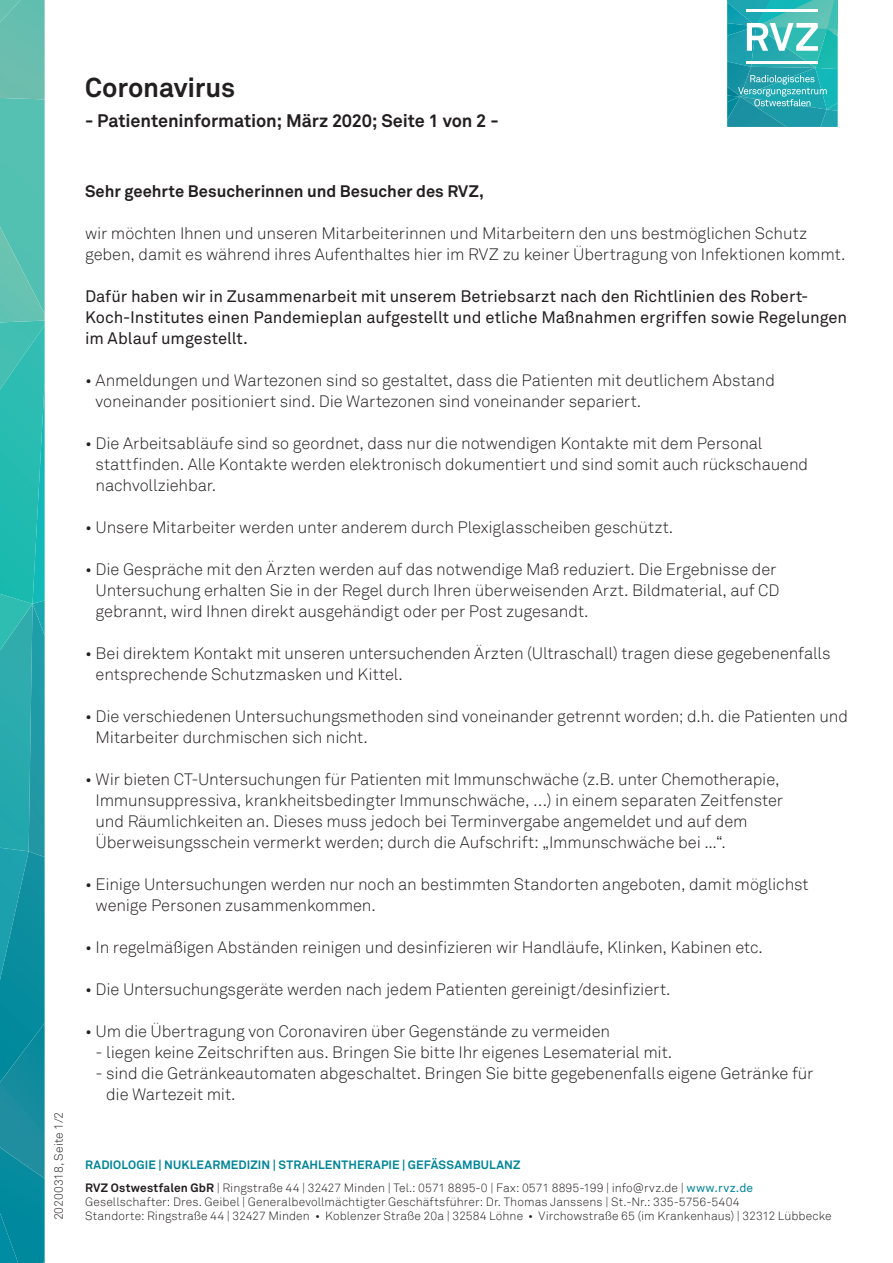
<style>
.page{position:relative;width:893px;height:1263px;background:#fff}
.page>*{position:absolute;margin:0;border:0;box-sizing:border-box;transform-origin:0 0}
.t1{font:700 27px "Akkurat";letter-spacing:-.005em;color:#231f20}
.t2{font:700 18px "Akkurat";letter-spacing:-.005em;color:#231f20}
.t3{font:300 16.5px/21px "Akkurat";letter-spacing:-.005em;color:#231f20}
.t4{font:16.5px/21px "Akkurat";color:#231f20}
.t5{font:700 16.5px "Akkurat";color:#231f20}
.t6{font:300 12px "Akkurat";letter-spacing:.01em;color:#231f20}
.t7{font:700 12px "Akkurat";letter-spacing:.01em;color:#008599}
.s1{font-weight:700}
.s2{font-weight:400;color:#008599}
</style>
<div class="page">
<svg style="left:0;top:0;width:45px;height:1263px;background:#2eaaab"></svg>
<svg style="left:727px;top:0;width:111px;height:127px;background:#3cb1b7"></svg>
<hr style="left:747px;top:61px;width:71px;height:3px;background:#fff">
<hr style="left:746px;top:9px;width:71px;height:3px;background:#fff">
<p class="t1" style="left:85px;top:70px;width:152px">Coronavirus</p>
<p class="t2" style="left:85px;top:109px;width:415px">- Patienteninformation; März 2020; Seite 1 von 2 -</p>
<p class="t6" style="left:51px;top:1220px;width:110px;rotate:-90deg">20200318, Seite 1/2</p>
<p class="t5" style="left:85px;top:181px;width:401px">Sehr geehrte Besucherinnen und Besucher des RVZ,</p>
<p class="t3" style="left:85px;top:223px;width:762px">wir möchten Ihnen und unseren Mitarbeiterinnen und Mitarbeitern den uns bestmöglichen Schutz geben, damit es während ihres Aufenthaltes hier im RVZ zu keiner Übertragung von Infektionen kommt.</p>
<p class="t4" style="left:85px;top:286px;width:764px">Dafür haben wir in Zusammenarbeit mit unserem Betriebsarzt nach den Richtlinien des Robert-<br>Koch-Institutes einen Pandemieplan aufgestellt und etliche Maßnahmen ergriffen sowie Regelungen im Ablauf umgestellt.</p>
<p class="t3" style="left:96px;top:370px;width:681px;text-indent:-11px">• Anmeldungen und Wartezonen sind so gestaltet, dass die Patienten mit deutlichem Abstand voneinander positioniert sind. Die Wartezonen sind voneinander separiert.</p>
<p class="t3" style="left:96px;top:433px;width:714px;text-indent:-11px">• Die Arbeitsabläufe sind so geordnet, dass nur die notwendigen Kontakte mit dem Personal stattfinden. Alle Kontakte werden elektronisch dokumentiert und sind somit auch rückschauend nachvollziehbar.</p>
<p class="t3" style="left:85px;top:517px;width:590px">• Unsere Mitarbeiter werden unter anderem durch Plexiglasscheiben geschützt.</p>
<p class="t3" style="left:96px;top:559px;width:685px;text-indent:-11px">• Die Gespräche mit den Ärzten werden auf das notwendige Maß reduziert. Die Ergebnisse der<br>Untersuchung erhalten Sie in der Regel durch Ihren überweisenden Arzt. Bildmaterial, auf CD gebrannt, wird Ihnen direkt ausgehändigt oder per Post zugesandt.</p>
<p class="t3" style="left:96px;top:643px;width:736px;text-indent:-11px">• Bei direktem Kontakt mit unseren untersuchenden Ärzten (Ultraschall) tragen diese gegebenenfalls entsprechende Schutzmasken und Kittel.</p>
<p class="t3" style="left:96px;top:706px;width:754px;text-indent:-11px">• Die verschiedenen Untersuchungsmethoden sind voneinander getrennt worden; d.h. die Patienten und<br>Mitarbeiter durchmischen sich nicht.</p>
<p class="t3" style="left:96px;top:769px;width:689px;text-indent:-11px">• Wir bieten CT-Untersuchungen für Patienten mit Immunschwäche (z.B. unter Chemotherapie, Immunsuppressiva, krankheitsbedingter Immunschwäche, …) in einem separaten Zeitfenster und Räumlichkeiten an. Dieses muss jedoch bei Terminvergabe angemeldet und auf dem Überweisungsschein vermerkt werden; durch die Aufschrift: „Immunschwäche bei ...“.</p>
<p class="t3" style="left:96px;top:874px;width:715px;text-indent:-11px">• Einige Untersuchungen werden nur noch an bestimmten Standorten angeboten, damit möglichst wenige Personen zusammenkommen.</p>
<p class="t3" style="left:85px;top:937px;width:679px">• In regelmäßigen Abständen reinigen und desinfizieren wir Handläufe, Klinken, Kabinen etc.</p>
<p class="t3" style="left:85px;top:979px;width:587px">• Die Untersuchungsgeräte werden nach jedem Patienten gereinigt/desinfiziert.</p>
<p class="t3" style="left:85px;top:1021px;width:527px">• Um die Übertragung von Coronaviren über Gegenstände zu vermeiden</p>
<p class="t3" style="left:96px;top:1042px;width:578px">- liegen keine Zeitschriften aus. Bringen Sie bitte Ihr eigenes Lesematerial mit.</p>
<p class="t3" style="left:106px;top:1063px;width:709px;text-indent:-11px">- sind die Getränkeautomaten abgeschaltet. Bringen Sie bitte gegebenenfalls eigene Getränke für die Wartezeit mit.</p>
<p class="t7" style="left:85px;top:1157px;width:437px">RADIOLOGIE | NUKLEARMEDIZIN | STRAHLENTHERAPIE | GEFÄSSAMBULANZ</p>
<p class="t6" style="left:85px;top:1180px;width:670px"><span class="s1">RVZ Ostwestfalen GbR</span> | Ringstraße 44 | 32427 Minden | Tel.: 0571 8895-0 | Fax: 0571 8895-199 | info@rvz.de | <span class="s2">www.rvz.de</span></p>
<p class="t6" style="left:85px;top:1195px;width:656px">Gesellschafter: Dres. Geibel | Generalbevollmächtigter Geschäftsführer: Dr. Thomas Janssens | St.-Nr.: 335-5756-5404</p>
<p class="t6" style="left:85px;top:1209px;width:748px">Standorte: Ringstraße 44 | 32427 Minden • Koblenzer Straße 20a | 32584 Löhne • Virchowstraße 65 (im Krankenhaus) | 32312 Lübbecke</p>
</div>
